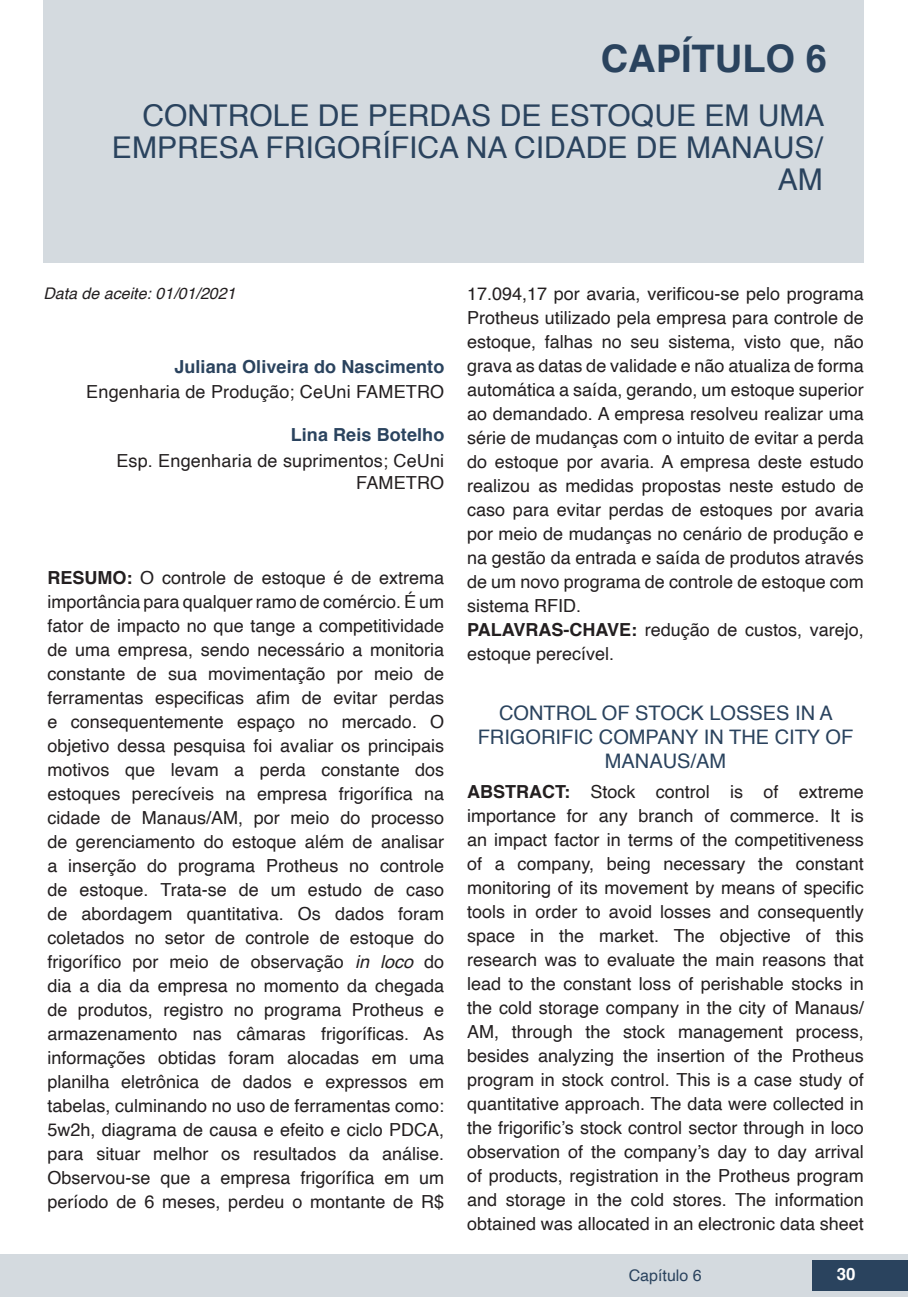
<style>
.page{position:relative;width:908px;height:1304px;background:#fff}
.page>*{position:absolute;margin:0;border:0;box-sizing:border-box;transform-origin:0 0}
.cap{font:700 38px "Helvetica";color:#2a435e}
.nome_artigos{font:30px/32px "Helvetica";color:#2a435e;text-align:right}
.título_Inglês{font:20px/24px "Helvetica";color:#2a435e;text-align:center}
.Resumos_e_PC_TXT{font:18px/24px "Helvetica";color:#231f20;text-align:justify}
.info_autores{font:18px/22px "Helvetica";letter-spacing:.01em;color:#231f20;text-align:right}
.nome_autores{font:700 18px "Helvetica";letter-spacing:.005em;color:#2a435e}
.t1{font:700 16.8px "Helvetica";color:#fff}
.t2{font:italic 16px "Helvetica";color:#231f20}
.t3{font:16px "Helvetica";color:#2a435e}
.s1{font-weight:700}
.s2{font-style:italic}
</style>
<div class="page">
<div style="left:0;top:1254px;width:906px;height:43px;background:#d4dadf"></div>
<div style="left:812px;top:1261px;width:95px;height:30px;background:#2a435e"></div>
<div style="left:43px;top:0;width:820px;height:263px;background:#d4dadf"></div>
<p class="cap" style="left:600px;top:28px;width:227px">CAPÍTULO 6</p>
<p class="nome_artigos" style="left:112px;top:101px;width:713px">CONTROLE DE PERDAS DE ESTOQUE EM UMA<br>EMPRESA FRIGORÍFICA NA CIDADE DE MANAUS/<br>AM</p>
<p class="t2" style="left:43px;top:280px;width:194px">Data de aceite: 01/01/2021</p>
<p class="nome_autores" style="left:174px;top:352px;width:271px">Juliana Oliveira do Nascimento</p>
<p class="info_autores" style="left:86px;top:381px;width:359px">Engenharia de Produção; CeUni FAMETRO</p>
<p class="nome_autores" style="left:290px;top:421px;width:155px">Lina Reis Botelho</p>
<p class="info_autores" style="left:116px;top:450px;width:329px">Esp. Engenharia de suprimentos; CeUni<br>FAMETRO</p>
<p class="Resumos_e_PC_TXT" style="left:47px;top:566px;width:398px"><span class="s1">RESUMO:</span> O controle de estoque é de extrema importância para qualquer ramo de comércio. É um fator de impacto no que tange a competitividade de uma empresa, sendo necessário a monitoria constante de sua movimentação por meio de ferramentas especificas afim de evitar perdas e consequentemente espaço no mercado. O objetivo dessa pesquisa foi avaliar os principais motivos que levam a perda constante dos estoques perecíveis na empresa frigorífica na cidade de Manaus/AM, por meio do processo de gerenciamento do estoque além de analisar a inserção do programa Protheus no controle de estoque. Trata-se de um estudo de caso de abordagem quantitativa. Os dados foram coletados no setor de controle de estoque do frigorífico por meio de observação <span class="s2">in loco</span> do dia a dia da empresa no momento da chegada de produtos, registro no programa Protheus e armazenamento nas câmaras frigoríficas. As informações obtidas foram alocadas em uma planilha eletrônica de dados e expressos em tabelas, culminando no uso de ferramentas como:<br>5w2h, diagrama de causa e efeito e ciclo PDCA, para situar melhor os resultados da análise.<br>Observou-se que a empresa frigorífica em um período de 6 meses, perdeu o montante de R$</p>
<p class="Resumos_e_PC_TXT" style="left:467px;top:282px;width:398px">17.094,17 por avaria, verificou-se pelo programa Protheus utilizado pela empresa para controle de estoque, falhas no seu sistema, visto que, não grava as datas de validade e não atualiza de forma automática a saída, gerando, um estoque superior ao demandado. A empresa resolveu realizar uma série de mudanças com o intuito de evitar a perda do estoque por avaria. A empresa deste estudo realizou as medidas propostas neste estudo de caso para evitar perdas de estoques por avaria por meio de mudanças no cenário de produção e na gestão da entrada e saída de produtos através de um novo programa de controle de estoque com sistema RFID.</p>
<p class="Resumos_e_PC_TXT" style="left:467px;top:618px;width:398px"><span class="s1">PALAVRAS-CHAVE:</span> redução de custos, varejo, estoque perecível.</p>
<p class="título_Inglês" style="left:477px;top:702px;width:377px">CONTROL OF STOCK LOSSES IN A<br>FRIGORIFIC COMPANY IN THE CITY OF<br>MANAUS/AM</p>
<p class="Resumos_e_PC_TXT" style="left:467px;top:780px;width:398px"><span class="s1">ABSTRACT:</span> Stock control is of extreme importance for any branch of commerce. It is an impact factor in terms of the competitiveness of a company, being necessary the constant monitoring of its movement by means of specific tools in order to avoid losses and consequently space in the market. The objective of this research was to evaluate the main reasons that lead to the constant loss of perishable stocks in the cold storage company in the city of Manaus/ AM, through the stock management process, besides analyzing the insertion of the Protheus program in stock control. This is a case study of quantitative approach. The data were collected in the frigorific’s stock control sector through in loco observation of the company’s day to day arrival of products, registration in the Protheus program and storage in the cold stores. The information obtained was allocated in an electronic data sheet</p>
<p class="t3" style="left:628px;top:1263px;width:74px">Capítulo 6</p>
<p class="t1" style="left:836px;top:1261px;width:20px">30</p>
</div>
